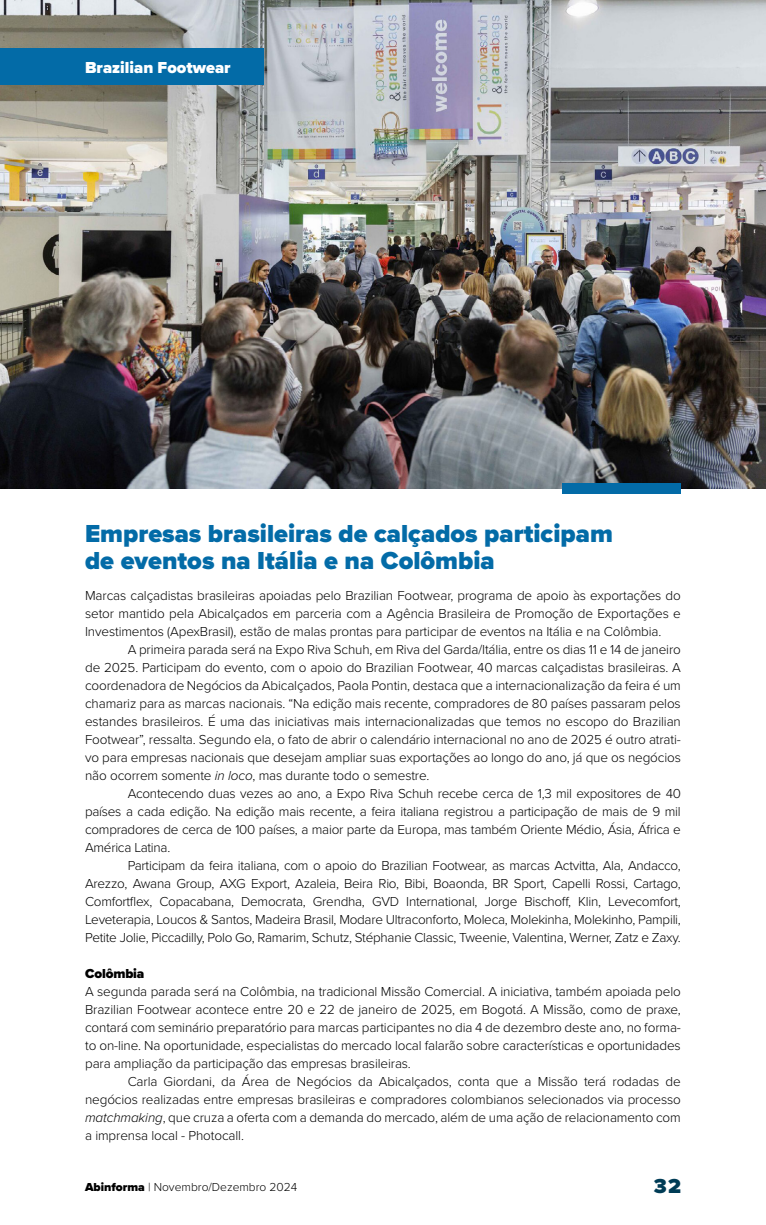
<style>
.page{position:relative;width:766px;height:1225px;background:#fff}
.page>*{position:absolute;margin:0;border:0;box-sizing:border-box;transform-origin:0 0}
.t1{font:900 25.5px/27px "Proxima Nova";color:#036ba7}
.t2{font:900 21px "Proxima Nova";color:#003c56}
.t3{font:900 16.5px "Proxima Nova";color:#fff}
.t4{font:300 13.5px/18px "Proxima Nova";letter-spacing:-.01em;color:#000;text-align:justify}
.t5{font:900 13.5px "Proxima Nova";letter-spacing:-.01em;color:#000}
.t6{font:300 12px "Proxima Nova";color:#000}
.s1{font-style:italic}
.s2{font-weight:900}
</style>
<div class="page">
<img style="left:0;top:0;width:765px;height:489px">
<div style="left:561px;top:484px;width:119px;height:10px;background:#036ba7"></div>
<div style="left:0;top:48px;width:264px;height:37px;background:#036ba7"></div>
<p class="t3" style="left:85px;top:55px;width:147px">Brazilian Footwear</p>
<h1 class="t1" style="left:85px;top:520px;width:529px">Empresas brasileiras de calçados participam de eventos na Itália e na Colômbia</h1>
<p class="t4" style="left:85px;top:585px;width:597px">Marcas calçadistas brasileiras apoiadas pelo Brazilian Footwear, programa de apoio às exportações do setor mantido pela Abicalçados em parceria com a Agência Brasileira de Promoção de Exportações e Investimentos (ApexBrasil), estão de malas prontas para participar de eventos na Itália e na Colômbia.</p>
<p class="t4" style="left:85px;top:639px;width:597px;text-indent:43px">A primeira parada será na Expo Riva Schuh, em Riva del Garda/Itália, entre os dias 11 e 14 de janeiro de 2025. Participam do evento, com o apoio do Brazilian Footwear, 40 marcas calçadistas brasileiras. A coordenadora de Negócios da Abicalçados, Paola Pontin, destaca que a internacionalização da feira é um chamariz para as marcas nacionais. “Na edição mais recente, compradores de 80 países passaram pelos estandes brasileiros. É uma das iniciativas mais internacionalizadas que temos no escopo do Brazilian Footwear”, ressalta. Segundo ela, o fato de abrir o calendário internacional no ano de 2025 é outro atrati&shy;vo para empresas nacionais que desejam ampliar suas exportações ao longo do ano, já que os negócios não ocorrem somente <span class="s1">in loco</span>, mas durante todo o semestre.</p>
<p class="t4" style="left:85px;top:783px;width:597px;text-indent:43px">Acontecendo duas vezes ao ano, a Expo Riva Schuh recebe cerca de 1,3 mil expositores de 40 países a cada edição. Na edição mais recente, a feira italiana registrou a participação de mais de 9 mil compradores de cerca de 100 países, a maior parte da Europa, mas também Oriente Médio, Ásia, África e América Latina.</p>
<p class="t4" style="left:85px;top:855px;width:597px;text-indent:43px">Participam da feira italiana, com o apoio do Brazilian Footwear, as marcas Actvitta, Ala, Andacco, Arezzo, Awana Group, AXG Export, Azaleia, Beira Rio, Bibi, Boaonda, BR Sport, Capelli Rossi, Cartago, Comfortflex, Copacabana, Democrata, Grendha, GVD International, Jorge Bischoff, Klin, Levecomfort, Leveterapia, Loucos &amp; Santos, Madeira Brasil, Modare Ultraconforto, Moleca, Molekinha, Molekinho, Pampili, Petite Jolie, Piccadilly, Polo Go, Ramarim, Schutz, Stéphanie Classic, Tweenie, Valentina, Werner, Zatz e Zaxy.</p>
<p class="t5" style="left:85px;top:963px;width:61px">Colômbia</p>
<p class="t4" style="left:85px;top:981px;width:597px">A segunda parada será na Colômbia, na tradicional Missão Comercial. A iniciativa, também apoiada pelo Brazilian Footwear acontece entre 20 e 22 de janeiro de 2025, em Bogotá. A Missão, como de praxe, contará com seminário preparatório para marcas participantes no dia 4 de dezembro deste ano, no forma&shy;to on-line. Na oportunidade, especialistas do mercado local falarão sobre características e oportunidades para ampliação da participação das empresas brasileiras.</p>
<p class="t4" style="left:85px;top:1071px;width:597px;text-indent:43px">Carla Giordani, da Área de Negócios da Abicalçados, conta que a Missão terá rodadas de negócios realizadas entre empresas brasileiras e compradores colombianos selecionados via processo <span class="s1">matchmaking</span>, que cruza a oferta com a demanda do mercado, além de uma ação de relacionamento com a imprensa local - Photocall.</p>
<p class="t6" style="left:85px;top:1178px;width:214px"><span class="s2">Abinforma</span> | Novembro/Dezembro 2024</p>
<h2 class="t2" style="left:653px;top:1170px;width:28px">32</h2>
</div>
